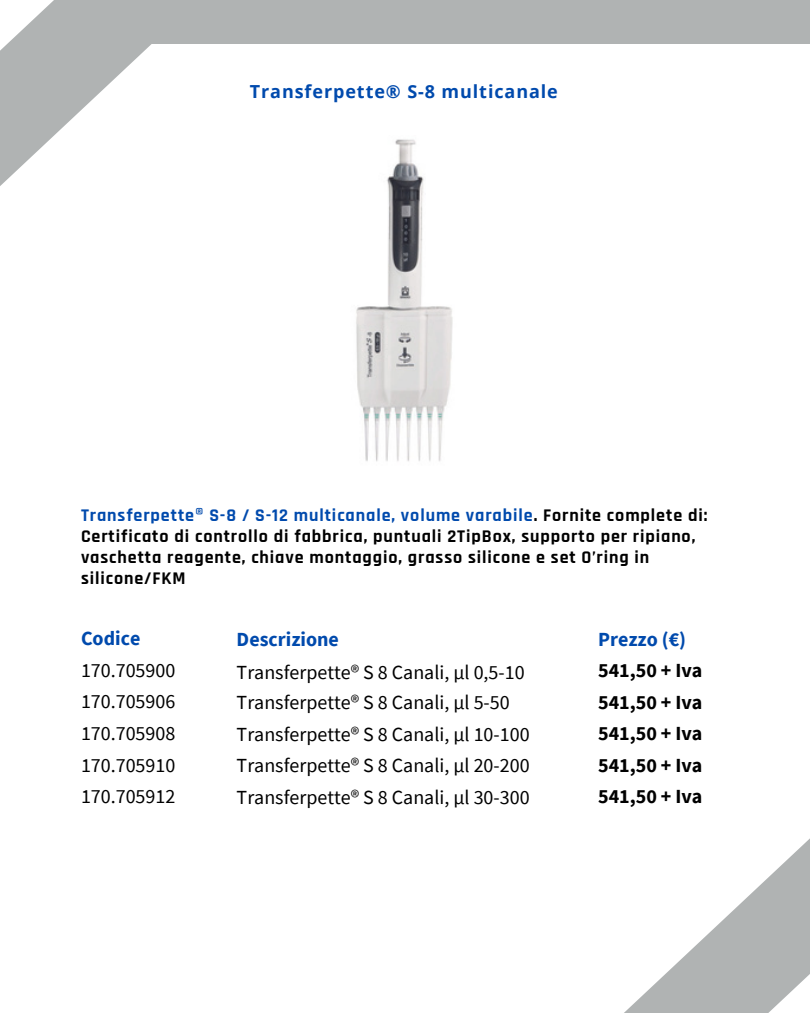
<style>
.page{position:relative;width:810px;height:1013px;background:#fff}
.page>*{position:absolute;margin:0;border:0;box-sizing:border-box;transform-origin:0 0}
.t1{font:20px "Source Sans Pro";color:#000}
.t2{font:700 20px "Source Sans Pro";color:#000}
.t3{font:700 20px "Source Sans Pro";color:#004aad}
.t4{font:700 18px/21px "Rajdhani";letter-spacing:.05em;color:#000}
.t5{font:700 18px "Open Sans";letter-spacing:.05em;color:#004aad}
.s1{color:#004aad}
</style>
<div class="page">
<svg style="left:0;top:0;width:152px;height:186px"></svg>
<div style="left:61px;top:0;width:749px;height:44px;background:#b0b3b3"></div>
<svg style="left:625px;top:838px;width:185px;height:174px"></svg>
<img style="left:356px;top:139px;width:97px;height:323px">
<p class="t5" style="left:250px;top:79px;width:309px">Transferpette® S-8 multicanale</p>
<p class="t4" style="left:81px;top:505px;width:628px"><span class="s1">Transferpette® S-8 / S-12 multicanale, volume varabile</span>. Fornite complete di:<br>Certificato di controllo di fabbrica, puntuali 2TipBox, supporto per ripiano, vaschetta reagente, chiave montaggio, grasso silicone e set O’ring in silicone/FKM</p>
<p class="t3" style="left:81px;top:625px;width:61px">Codice</p>
<p class="t1" style="left:81px;top:657px;width:96px">170.705900</p>
<p class="t1" style="left:81px;top:688px;width:96px">170.705906</p>
<p class="t1" style="left:81px;top:720px;width:96px">170.705908</p>
<p class="t1" style="left:81px;top:751px;width:96px">170.705910</p>
<p class="t1" style="left:81px;top:783px;width:96px">170.705912</p>
<p class="t3" style="left:237px;top:626px;width:104px">Descrizione</p>
<p class="t1" style="left:237px;top:659px;width:290px">Transferpette® S 8 Canali, μl 0,5-10</p>
<p class="t1" style="left:237px;top:689px;width:275px">Transferpette® S 8 Canali, μl 5-50</p>
<p class="t1" style="left:237px;top:721px;width:294px">Transferpette® S 8 Canali, μl 10-100</p>
<p class="t1" style="left:237px;top:752px;width:294px">Transferpette® S 8 Canali, μl 20-200</p>
<p class="t1" style="left:237px;top:784px;width:294px">Transferpette® S 8 Canali, μl 30-300</p>
<p class="t3" style="left:598px;top:626px;width:90px">Prezzo (€)</p>
<p class="t2" style="left:598px;top:657px;width:106px">541,50 + Iva</p>
<p class="t2" style="left:598px;top:689px;width:106px">541,50 + Iva</p>
<p class="t2" style="left:598px;top:720px;width:106px">541,50 + Iva</p>
<p class="t2" style="left:598px;top:752px;width:106px">541,50 + Iva</p>
<p class="t2" style="left:598px;top:783px;width:106px">541,50 + Iva</p>
</div>
